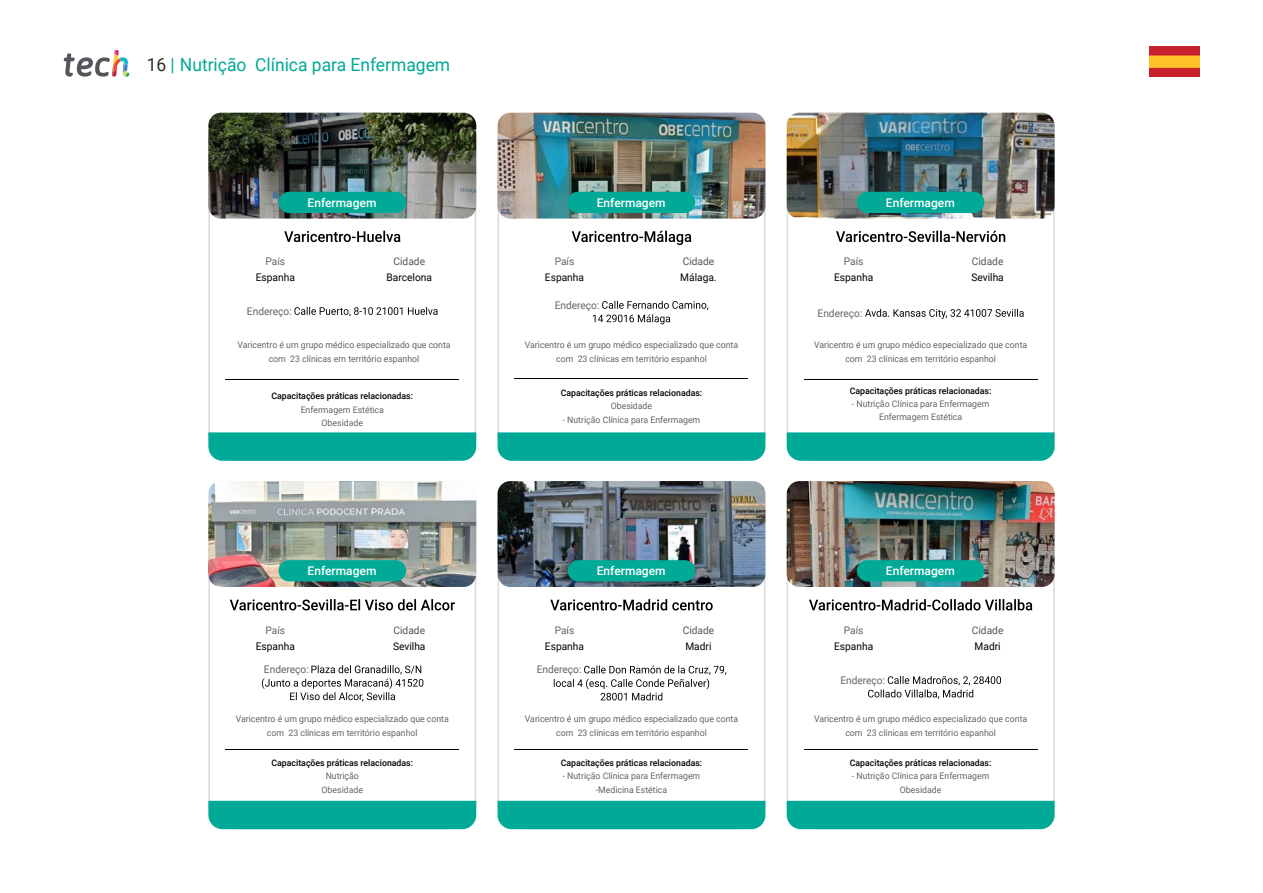
<style>
.page{position:relative;width:1263px;height:893px;background:#fff}
.page>*{position:absolute;margin:0;border:0;box-sizing:border-box;transform-origin:0 0}
.t1{font:18px "Roboto";color:#00a996}
.t2{font:500 12px "Roboto";color:#fff}
.t3{font:10.5px "Roboto";color:#000}
.t4{font:10.5px "Roboto";color:#61646a}
.t5{font:10.5px "Roboto";color:#52555b}
.t6{font:9px/13.5px "Roboto";color:#61646a;text-align:center}
.t7{font:500 9px "Roboto";color:#000}
.s1{color:#312e20}
</style>
<div class="page">
<img style="left:1150px;top:46px;width:49px;height:31px">
<svg style="left:64px;top:50px;width:65px;height:27px"></svg>
<svg style="left:208px;top:112px;width:269px;height:337px"></svg>
<img style="left:208px;top:113px;width:268px;height:106px">
<div style="left:279px;top:192px;width:127px;height:21px;background:#00aa97;border-radius:11px"></div>
<svg style="left:208px;top:432px;width:268px;height:29px;background:#08ac9a"></svg>
<hr style="left:225px;top:379px;width:234px;height:1px;background:#000">
<svg style="left:284px;top:231px;width:116px;height:11px"></svg>
<svg style="left:294px;top:307px;width:144px;height:9px"></svg>
<svg style="left:497px;top:112px;width:269px;height:338px"></svg>
<img style="left:497px;top:113px;width:268px;height:106px">
<div style="left:568px;top:192px;width:127px;height:21px;background:#00aa97;border-radius:11px"></div>
<svg style="left:497px;top:432px;width:268px;height:29px;background:#08ac9a"></svg>
<hr style="left:515px;top:378px;width:233px;height:1px;background:#000">
<svg style="left:572px;top:231px;width:119px;height:14px"></svg>
<svg style="left:593px;top:301px;width:115px;height:23px"></svg>
<svg style="left:786px;top:112px;width:269px;height:339px"></svg>
<img style="left:787px;top:113px;width:267px;height:106px">
<div style="left:857px;top:192px;width:127px;height:21px;background:#00aa97;border-radius:11px"></div>
<svg style="left:787px;top:432px;width:267px;height:29px;background:#07ac99"></svg>
<hr style="left:804px;top:379px;width:233px;height:1px;background:#000">
<svg style="left:836px;top:231px;width:169px;height:11px"></svg>
<svg style="left:865px;top:309px;width:159px;height:10px"></svg>
<svg style="left:208px;top:500px;width:269px;height:330px"></svg>
<img style="left:208px;top:481px;width:268px;height:106px">
<div style="left:279px;top:560px;width:127px;height:21px;background:#00aa97;border-radius:11px"></div>
<div style="left:208px;top:801px;width:268px;height:28px;background:#00aa97"></div>
<hr style="left:225px;top:749px;width:234px;height:1px;background:#000">
<svg style="left:230px;top:599px;width:225px;height:11px"></svg>
<svg style="left:262px;top:665px;width:161px;height:37px"></svg>
<svg style="left:497px;top:491px;width:269px;height:339px"></svg>
<img style="left:497px;top:481px;width:268px;height:106px">
<div style="left:568px;top:560px;width:127px;height:21px;background:#00aa97;border-radius:11px"></div>
<div style="left:497px;top:801px;width:268px;height:28px;background:#00aa97"></div>
<hr style="left:515px;top:749px;width:233px;height:1px;background:#000">
<svg style="left:550px;top:599px;width:163px;height:11px"></svg>
<svg style="left:554px;top:665px;width:172px;height:35px"></svg>
<svg style="left:786px;top:490px;width:269px;height:340px"></svg>
<img style="left:787px;top:481px;width:267px;height:106px">
<div style="left:857px;top:560px;width:127px;height:21px;background:#00aa97;border-radius:11px"></div>
<div style="left:787px;top:801px;width:267px;height:28px;background:#00aa97"></div>
<hr style="left:804px;top:749px;width:233px;height:1px;background:#000">
<svg style="left:809px;top:599px;width:223px;height:11px"></svg>
<svg style="left:868px;top:676px;width:133px;height:23px"></svg>
<h1 class="t1" style="left:147px;top:52px;width:305px"><span class="s1">16</span> | Nutrição Clínica para Enfermagem</h1>
<h2 class="t2" style="left:308px;top:194px;width:70px">Enfermagem</h2>
<h2 class="t2" style="left:597px;top:194px;width:70px">Enfermagem</h2>
<h2 class="t2" style="left:886px;top:194px;width:70px">Enfermagem</h2>
<p class="t4" style="left:265px;top:254px;width:21px">País</p>
<p class="t3" style="left:256px;top:270px;width:41px">Espanha</p>
<p class="t5" style="left:393px;top:254px;width:33px">Cidade</p>
<p class="t3" style="left:387px;top:270px;width:47px">Barcelona</p>
<p class="t4" style="left:555px;top:254px;width:21px">País</p>
<p class="t3" style="left:545px;top:270px;width:41px">Espanha</p>
<p class="t5" style="left:683px;top:254px;width:33px">Cidade</p>
<p class="t3" style="left:680px;top:270px;width:38px">Málaga.</p>
<p class="t4" style="left:844px;top:254px;width:21px">País</p>
<p class="t3" style="left:834px;top:270px;width:41px">Espanha</p>
<p class="t5" style="left:972px;top:254px;width:33px">Cidade</p>
<p class="t3" style="left:971px;top:270px;width:34px">Sevilha</p>
<p class="t4" style="left:247px;top:304px;width:46px">Endereço:</p>
<p class="t4" style="left:555px;top:298px;width:46px">Endereço:</p>
<p class="t4" style="left:817px;top:306px;width:46px">Endereço:</p>
<p class="t6" style="left:237px;top:338px;width:215px">Varicentro é um grupo médico especializado que conta com 23 clínicas em território espanhol</p>
<p class="t6" style="left:525px;top:338px;width:215px">Varicentro é um grupo médico especializado que conta com 23 clínicas em território espanhol</p>
<p class="t6" style="left:814px;top:338px;width:215px">Varicentro é um grupo médico especializado que conta com 23 clínicas em território espanhol</p>
<p class="t7" style="left:272px;top:390px;width:143px">Capacitações práticas relacionadas:</p>
<p class="t6" style="left:301px;top:402px;width:85px">Enfermagem Estética<br>Obesidade</p>
<p class="t7" style="left:561px;top:387px;width:143px">Capacitações práticas relacionadas:</p>
<p class="t6" style="left:611px;top:399px;width:43px">Obesidade</p>
<p class="t6" style="left:563px;top:412px;width:139px">- Nutrição Clínica para Enfermagem</p>
<p class="t7" style="left:850px;top:384px;width:143px">Capacitações práticas relacionadas:</p>
<p class="t6" style="left:852px;top:397px;width:139px">- Nutrição Clínica para Enfermagem<br>Enfermagem Estética</p>
<h2 class="t2" style="left:308px;top:563px;width:70px">Enfermagem</h2>
<h2 class="t2" style="left:597px;top:563px;width:70px">Enfermagem</h2>
<h2 class="t2" style="left:886px;top:563px;width:70px">Enfermagem</h2>
<p class="t4" style="left:265px;top:622px;width:21px">País</p>
<p class="t3" style="left:256px;top:639px;width:41px">Espanha</p>
<p class="t5" style="left:393px;top:622px;width:33px">Cidade</p>
<p class="t3" style="left:393px;top:639px;width:34px">Sevilha</p>
<p class="t4" style="left:555px;top:622px;width:21px">País</p>
<p class="t3" style="left:545px;top:639px;width:41px">Espanha</p>
<p class="t5" style="left:683px;top:622px;width:33px">Cidade</p>
<p class="t3" style="left:685px;top:639px;width:28px">Madri</p>
<p class="t4" style="left:844px;top:622px;width:21px">País</p>
<p class="t3" style="left:834px;top:639px;width:41px">Espanha</p>
<p class="t5" style="left:972px;top:622px;width:33px">Cidade</p>
<p class="t3" style="left:974px;top:639px;width:28px">Madri</p>
<p class="t4" style="left:264px;top:662px;width:46px">Endereço:</p>
<p class="t4" style="left:537px;top:662px;width:46px">Endereço:</p>
<p class="t4" style="left:840px;top:673px;width:46px">Endereço:</p>
<p class="t6" style="left:236px;top:712px;width:215px">Varicentro é um grupo médico especializado que conta com 23 clínicas em território espanhol</p>
<p class="t6" style="left:525px;top:712px;width:215px">Varicentro é um grupo médico especializado que conta com 23 clínicas em território espanhol</p>
<p class="t6" style="left:814px;top:712px;width:215px">Varicentro é um grupo médico especializado que conta com 23 clínicas em território espanhol</p>
<p class="t7" style="left:272px;top:757px;width:143px">Capacitações práticas relacionadas:</p>
<p class="t6" style="left:322px;top:769px;width:43px">Nutrição<br>Obesidade</p>
<p class="t7" style="left:561px;top:757px;width:143px">Capacitações práticas relacionadas:</p>
<p class="t6" style="left:563px;top:769px;width:139px">- Nutrição Clínica para Enfermagem -Medicina Estética</p>
<p class="t7" style="left:850px;top:757px;width:143px">Capacitações práticas relacionadas:</p>
<p class="t6" style="left:852px;top:769px;width:139px">- Nutrição Clínica para Enfermagem<br>Obesidade</p>
</div>
